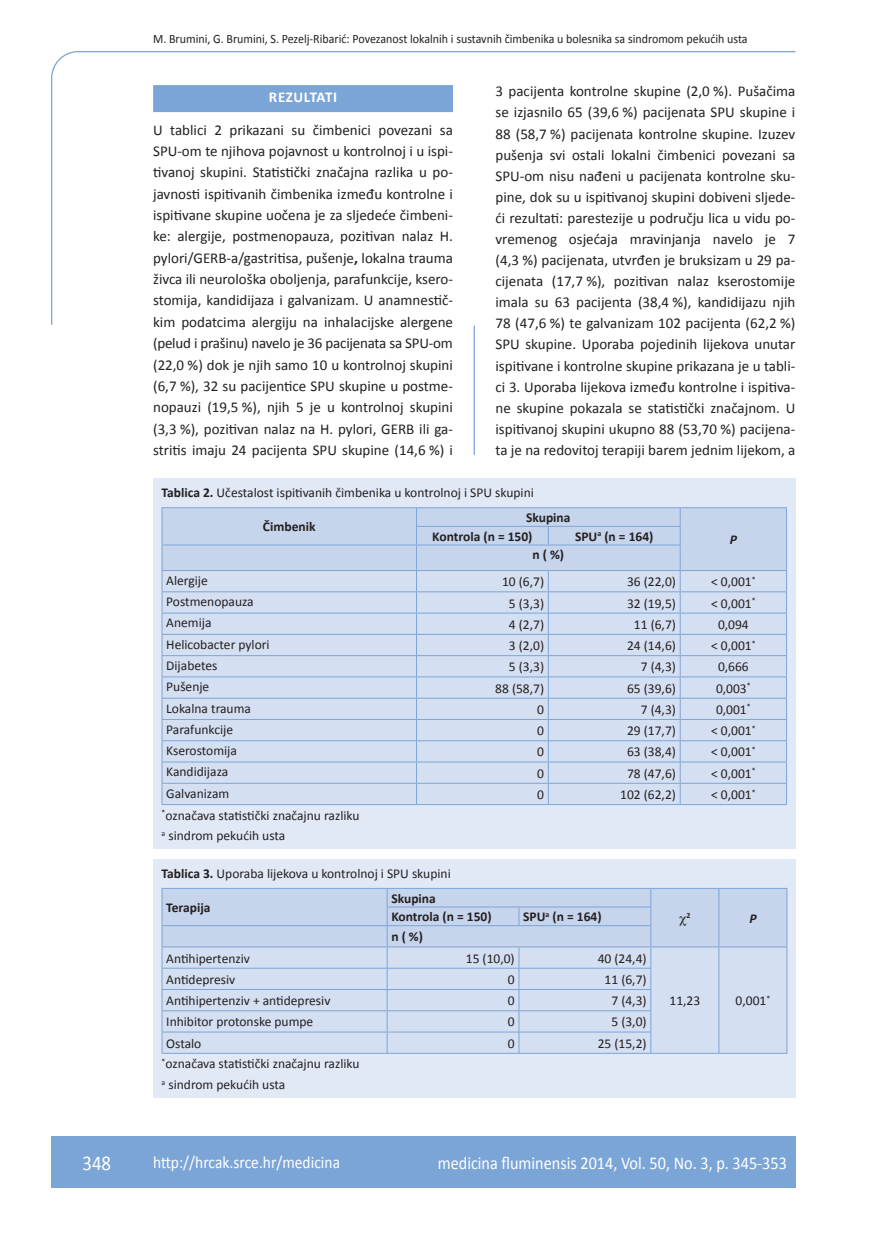
<style>
.page{position:relative;width:872px;height:1234px;background:#fff}
.page>*{position:absolute;margin:0;border:0;box-sizing:border-box;transform-origin:0 0}
.t1{font:21px "Calibri";color:#fff;scale:.9 1}
.t2{font:18px "Calibri";color:#fff;scale:.9 1}
.t3{font:17.25px "Calibri";color:#fff;scale:.9 1}
.t4{font:15px/21px "Calibri";color:#231f20;text-align:justify}
.t5{font:700 15px "Calibri";letter-spacing:.035em;color:#fff}
.t6{font:13.5px/20.7px "Calibri";color:#231f20}
.t7{font:700 13.5px/18.6px "Calibri";color:#231f20}
.t8{font:italic 700 13.5px "Calibri";color:#231f20}
.t9{font:12.75px "Calibri";color:#231f20;scale:.94 1}
.t10{font:700 7.8px "Calibri";color:#231f20}
.s1{font-weight:700}
</style>
<div class="page">
<svg style="left:51px;top:51px;width:745px;height:274px"></svg>
<hr style="left:473px;top:325px;width:2px;height:130px;background:#7ca5d7">
<div style="left:51px;top:1135px;width:744px;height:51px;background:#7ca5d7"></div>
<div style="left:153px;top:85px;width:300px;height:27px;background:#7ca5d7"></div>
<div style="left:153px;top:478px;width:642px;height:371px;background:#e1e9f6"></div>
<svg style="left:162px;top:507px;width:625px;height:297px"></svg>
<hr style="left:162px;top:804px;width:254px;height:1px;background:#7ca5d7">
<hr style="left:416px;top:804px;width:132px;height:1px;background:#7ca5d7">
<hr style="left:548px;top:804px;width:132px;height:1px;background:#7ca5d7">
<hr style="left:680px;top:804px;width:107px;height:1px;background:#7ca5d7">
<div style="left:153px;top:858px;width:642px;height:239px;background:#e1e9f6"></div>
<hr style="left:162px;top:887px;width:225px;height:1px;background:#7ca5d7">
<hr style="left:387px;top:887px;width:132px;height:1px;background:#7ca5d7">
<hr style="left:519px;top:887px;width:132px;height:1px;background:#7ca5d7">
<hr style="left:651px;top:887px;width:68px;height:1px;background:#7ca5d7">
<hr style="left:719px;top:887px;width:68px;height:1px;background:#7ca5d7">
<hr style="left:651px;top:1052px;width:68px;height:1px;background:#7ca5d7">
<hr style="left:719px;top:1052px;width:68px;height:1px;background:#7ca5d7">
<hr style="left:162px;top:1052px;width:225px;height:1px;background:#7ca5d7">
<hr style="left:387px;top:1052px;width:132px;height:1px;background:#7ca5d7">
<hr style="left:519px;top:1052px;width:132px;height:1px;background:#7ca5d7">
<svg style="left:162px;top:888px;width:625px;height:164px"></svg>
<p class="t9" style="left:153px;top:30px;width:634px">M. Brumini, G. Brumini, S. Pezelj-Ribarić: Povezanost lokalnih i sustavnih čimbenika u bolesnika sa sindromom pekućih usta</p>
<p class="t4" style="left:495px;top:80px;width:301px">3 pacijenta kontrolne skupine (2,0 %). Pušačima se izjasnilo 65 (39,6 %) pacijenata SPU skupine i 88 (58,7 %) pacijenata kontrolne skupine. Izuzev pušenja svi ostali lokalni čimbenici povezani sa SPU-om nisu nađeni u pacijenata kontrolne sku&shy;pine, dok su u ispitivanoj skupini dobiveni sljede&shy;ći rezultati: parestezije u području lica u vidu po&shy;vremenog osjećaja mravinjanja navelo je 7 (4,3 %) pacijenata, utvrđen je bruksizam u 29 pa&shy;cijenata (17,7 %), pozitivan nalaz kserostomije imala su 63 pacijenta (38,4 %), kandidijazu njih 78 (47,6 %) te galvanizam 102 pacijenta (62,2 %)<br>SPU skupine. Uporaba pojedinih lijekova unutar ispitivane i kontrolne skupine prikazana je u tabli&shy;ci 3. Uporaba lijekova između kontrolne i ispitiva&shy;ne skupine pokazala se statistički značajnom. U ispitivanoj skupini ukupno 88 (53,70 %) pacijena&shy;ta je na redovitoj terapiji barem jednim lijekom, a</p>
<p class="t6" style="left:162px;top:481px;width:374px"><span class="s1">Tablica 2.</span> Učestalost ispitivanih čimbenika u kontrolnoj i SPU skupini</p>
<p class="t7" style="left:263px;top:517px;width:54px">Čimbenik</p>
<p class="t7" style="left:432px;top:507px;width:140px;text-indent:94px">Skupina<br>Kontrola (n = 150)</p>
<p class="t5" style="left:269px;top:88px;width:70px">REZULTATI</p>
<p class="t4" style="left:153px;top:118px;width:301px">U tablici 2 prikazani su čimbenici povezani sa SPU-om te njihova pojavnost u kontrolnoj i u ispi&shy;tivanoj skupini. Statistički značajna razlika u po&shy;javnosti ispitivanih čimbenika između kontrolne i ispitivane skupine uočena je za sljedeće čimbeni&shy;ke: alergije, postmenopauza, pozitivan nalaz H. pylori/GERB-a/gastritisa, pušenje<span class="s1">,</span> lokalna trauma živca ili neurološka oboljenja, parafunkcije, ksero&shy;stomija, kandidijaza i galvanizam. U anamnestič&shy;kim podatcima alergiju na inhalacijske alergene (pelud i prašinu) navelo je 36 pacijenata sa SPU-om (22,0 %) dok je njih samo 10 u kontrolnoj skupini (6,7 %), 32 su pacijentice SPU skupine u postme&shy;nopauzi (19,5 %), njih 5 je u kontrolnoj skupini (3,3 %), pozitivan nalaz na H. pylori, GERB ili ga&shy;stritis imaju 24 pacijenta SPU skupine (14,6 %) i</p>
<p class="t7" style="left:575px;top:526px;width:80px">SPU<sup>a</sup> (n = 164)</p>
<p class="t8" style="left:729px;top:531px;width:9px">P</p>
<p class="t7" style="left:532px;top:545px;width:33px">n ( %)</p>
<p class="t6" style="left:166px;top:569px;width:43px">Alergije</p>
<p class="t6" style="left:502px;top:570px;width:43px">10 (6,7)</p>
<p class="t6" style="left:627px;top:570px;width:50px">36 (22,0)</p>
<p class="t6" style="left:711px;top:570px;width:46px">&lt; 0,001<sup>*</sup></p>
<p class="t6" style="left:166px;top:590px;width:89px">Postmenopauza</p>
<p class="t6" style="left:509px;top:592px;width:37px">5 (3,3)</p>
<p class="t6" style="left:627px;top:592px;width:50px">32 (19,5)</p>
<p class="t6" style="left:711px;top:592px;width:46px">&lt; 0,001<sup>*</sup></p>
<p class="t6" style="left:166px;top:612px;width:47px">Anemija</p>
<p class="t6" style="left:509px;top:613px;width:37px">4 (2,7)</p>
<p class="t6" style="left:634px;top:613px;width:43px">11 (6,7)</p>
<p class="t6" style="left:718px;top:613px;width:32px">0,094</p>
<p class="t6" style="left:166px;top:633px;width:105px">Helicobacter pylori</p>
<p class="t6" style="left:509px;top:634px;width:37px">3 (2,0)</p>
<p class="t6" style="left:627px;top:634px;width:50px">24 (14,6)</p>
<p class="t6" style="left:711px;top:634px;width:46px">&lt; 0,001<sup>*</sup></p>
<p class="t6" style="left:166px;top:654px;width:53px">Dijabetes</p>
<p class="t6" style="left:509px;top:655px;width:37px">5 (3,3)</p>
<p class="t6" style="left:641px;top:655px;width:37px">7 (4,3)</p>
<p class="t6" style="left:718px;top:655px;width:32px">0,666</p>
<p class="t6" style="left:166px;top:675px;width:45px">Pušenje</p>
<p class="t6" style="left:495px;top:677px;width:50px">88 (58,7)</p>
<p class="t6" style="left:627px;top:677px;width:50px">65 (39,6)</p>
<p class="t6" style="left:716px;top:677px;width:36px">0,003<sup>*</sup></p>
<p class="t6" style="left:166px;top:697px;width:86px">Lokalna trauma</p>
<p class="t6" style="left:537px;top:698px;width:8px">0</p>
<p class="t6" style="left:641px;top:698px;width:37px">7 (4,3)</p>
<p class="t6" style="left:716px;top:698px;width:36px">0,001<sup>*</sup></p>
<p class="t6" style="left:166px;top:718px;width:68px">Parafunkcije</p>
<p class="t6" style="left:537px;top:719px;width:8px">0</p>
<p class="t6" style="left:627px;top:719px;width:50px">29 (17,7)</p>
<p class="t6" style="left:711px;top:719px;width:46px">&lt; 0,001<sup>*</sup></p>
<p class="t6" style="left:166px;top:739px;width:72px">Kserostomija</p>
<p class="t6" style="left:537px;top:740px;width:8px">0</p>
<p class="t6" style="left:627px;top:740px;width:50px">63 (38,4)</p>
<p class="t6" style="left:711px;top:740px;width:46px">&lt; 0,001<sup>*</sup></p>
<p class="t6" style="left:166px;top:760px;width:64px">Kandidijaza</p>
<p class="t6" style="left:537px;top:762px;width:8px">0</p>
<p class="t6" style="left:627px;top:762px;width:50px">78 (47,6)</p>
<p class="t6" style="left:711px;top:762px;width:46px">&lt; 0,001<sup>*</sup></p>
<p class="t6" style="left:166px;top:782px;width:64px">Galvanizam</p>
<p class="t6" style="left:537px;top:783px;width:8px">0</p>
<p class="t6" style="left:620px;top:783px;width:57px">102 (62,2)</p>
<p class="t6" style="left:711px;top:783px;width:46px">&lt; 0,001<sup>*</sup></p>
<p class="t6" style="left:162px;top:804px;width:199px"><sup>*</sup>označava statistički značajnu razliku <sup>a</sup> sindrom pekućih usta</p>
<p class="t6" style="left:162px;top:862px;width:291px"><span class="s1">Tablica 3.</span> Uporaba lijekova u kontrolnoj i SPU skupini</p>
<p class="t7" style="left:166px;top:897px;width:46px">Terapija</p>
<p class="t7" style="left:391px;top:888px;width:46px">Skupina</p>
<p class="t7" style="left:391px;top:906px;width:102px">Kontrola (n = 150)</p>
<p class="t7" style="left:523px;top:906px;width:80px">SPU<sup>a</sup> (n = 164)</p>
<p class="t8" style="left:749px;top:909px;width:9px">P</p>
<p class="t7" style="left:391px;top:926px;width:33px">n ( %)</p>
<p class="t10" style="left:686px;top:910px;width:5px">2</p>
<p class="t6" style="left:166px;top:946px;width:85px">Antihipertenziv</p>
<p class="t6" style="left:466px;top:946px;width:50px">15 (10,0)</p>
<p class="t6" style="left:598px;top:946px;width:50px">40 (24,4)</p>
<p class="t6" style="left:166px;top:968px;width:70px">Antidepresiv</p>
<p class="t6" style="left:508px;top:968px;width:8px">0</p>
<p class="t6" style="left:604px;top:968px;width:43px">11 (6,7)</p>
<p class="t6" style="left:166px;top:989px;width:166px">Antihipertenziv + antidepresiv</p>
<p class="t6" style="left:508px;top:989px;width:8px">0</p>
<p class="t6" style="left:611px;top:989px;width:37px">7 (4,3)</p>
<p class="t6" style="left:166px;top:1010px;width:148px">Inhibitor protonske pumpe</p>
<p class="t6" style="left:508px;top:1010px;width:8px">0</p>
<p class="t6" style="left:611px;top:1010px;width:37px">5 (3,0)</p>
<p class="t6" style="left:166px;top:1032px;width:37px">Ostalo</p>
<p class="t6" style="left:508px;top:1032px;width:8px">0</p>
<p class="t6" style="left:598px;top:1032px;width:50px">25 (15,2)</p>
<p class="t6" style="left:162px;top:1052px;width:199px"><sup>*</sup>označava statistički značajnu razliku <sup>a</sup> sindrom pekućih usta</p>
<p class="t6" style="left:669px;top:989px;width:32px">11,23</p>
<p class="t6" style="left:735px;top:989px;width:36px">0,001<sup>*</sup></p>
<h1 class="t1" style="left:82px;top:1149px;width:33px">348</h1>
<p class="t3" style="left:153px;top:1150px;width:209px">http://hrcak.srce.hr/medicina</p>
<p class="t2" style="left:438px;top:1151px;width:389px">medicina fluminensis 2014, Vol. 50, No. 3, p. 345-353</p>
</div>
